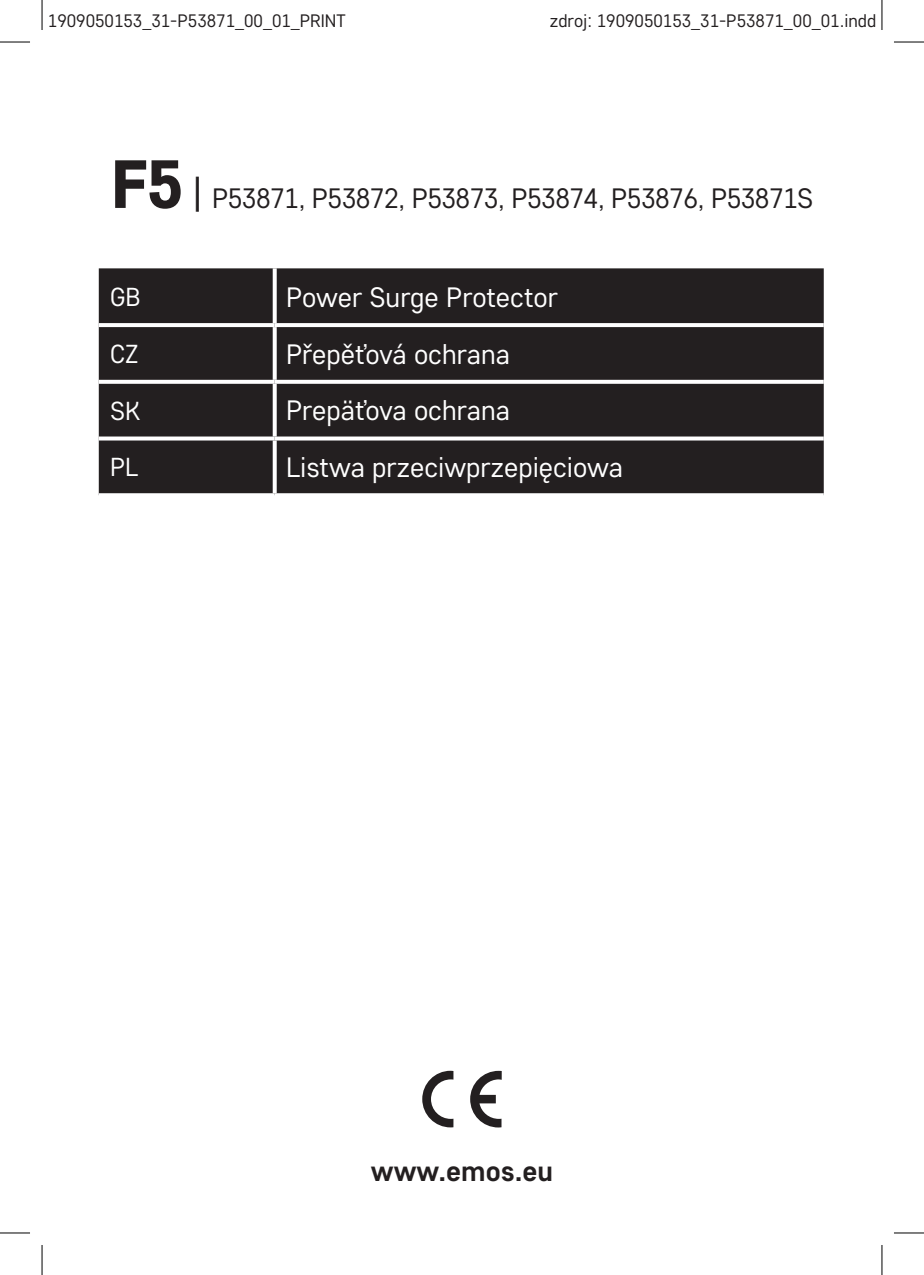
<style>
.page{position:relative;width:924px;height:1275px;background:#fff}
.page>*{position:absolute;margin:0;border:0;box-sizing:border-box;transform-origin:0 0}
.t1{font:700 28.8px "Core Sans D55";color:#231f20}
.t2{font:28px "Core Sans D35";color:#fff}
.t3{font:28px "Core Sans D35";letter-spacing:-.02em;color:#231f20}
.t4{font:26px "Core Sans D35";color:#fff}
.t5{font:18px "Core Sans D35";color:#231f20}
.s1{font-family:"Core Sans D65";font-weight:800;font-size:68px}
.s2{font-size:40px}
</style>
<div class="page">
<div style="left:99px;top:268px;width:724px;height:225px;background:#231f20"></div>
<svg style="left:272px;top:268px;width:4px;height:55px"></svg>
<svg style="left:99px;top:323px;width:175px;height:4px"></svg>
<svg style="left:274px;top:323px;width:549px;height:4px"></svg>
<svg style="left:272px;top:327px;width:4px;height:53px"></svg>
<svg style="left:99px;top:380px;width:175px;height:4px"></svg>
<svg style="left:274px;top:380px;width:549px;height:4px"></svg>
<svg style="left:272px;top:384px;width:4px;height:52px"></svg>
<svg style="left:99px;top:436px;width:175px;height:4px"></svg>
<svg style="left:274px;top:436px;width:549px;height:4px"></svg>
<svg style="left:272px;top:440px;width:4px;height:53px"></svg>
<svg style="left:99px;top:493px;width:175px;height:1px"></svg>
<svg style="left:274px;top:493px;width:549px;height:3px"></svg>
<svg style="left:422px;top:1070px;width:79px;height:57px"></svg>
<hr style="left:0;top:42px;width:30px;height:1px;background:#000">
<hr style="left:893px;top:42px;width:30px;height:1px;background:#000">
<hr style="left:0;top:1232px;width:30px;height:1px;background:#000">
<hr style="left:893px;top:1232px;width:30px;height:1px;background:#000">
<hr style="left:42px;top:0;width:1px;height:30px;background:#000">
<hr style="left:42px;top:1245px;width:1px;height:30px;background:#000">
<hr style="left:881px;top:0;width:1px;height:30px;background:#000">
<hr style="left:881px;top:1245px;width:1px;height:30px;background:#000">
<p class="t5" style="left:48px;top:9px;width:299px">1909050153_31-P53871_00_01_PRINT</p>
<p class="t5" style="left:549px;top:9px;width:328px">zdroj: 1909050153_31-P53871_00_01.indd</p>
<p class="t3" style="left:111px;top:180px;width:704px"><span class="s1">F5</span> <span class="s2">|</span> P53871, P53872, P53873, P53874, P53876, P53871S</p>
<p class="t4" style="left:110px;top:280px;width:32px">GB</p>
<p class="t2" style="left:286px;top:279px;width:273px">Power Surge Protector</p>
<p class="t4" style="left:110px;top:337px;width:30px">CZ</p>
<p class="t2" style="left:286px;top:336px;width:225px">Přepěťová ochrana</p>
<p class="t4" style="left:110px;top:394px;width:31px">SK</p>
<p class="t2" style="left:286px;top:392px;width:225px">Prepäťova ochrana</p>
<p class="t4" style="left:110px;top:450px;width:30px">PL</p>
<p class="t2" style="left:286px;top:449px;width:338px">Listwa przeciwprzepięciowa</p>
<p class="t1" style="left:371px;top:1152px;width:184px">www.emos.eu</p>
</div>
